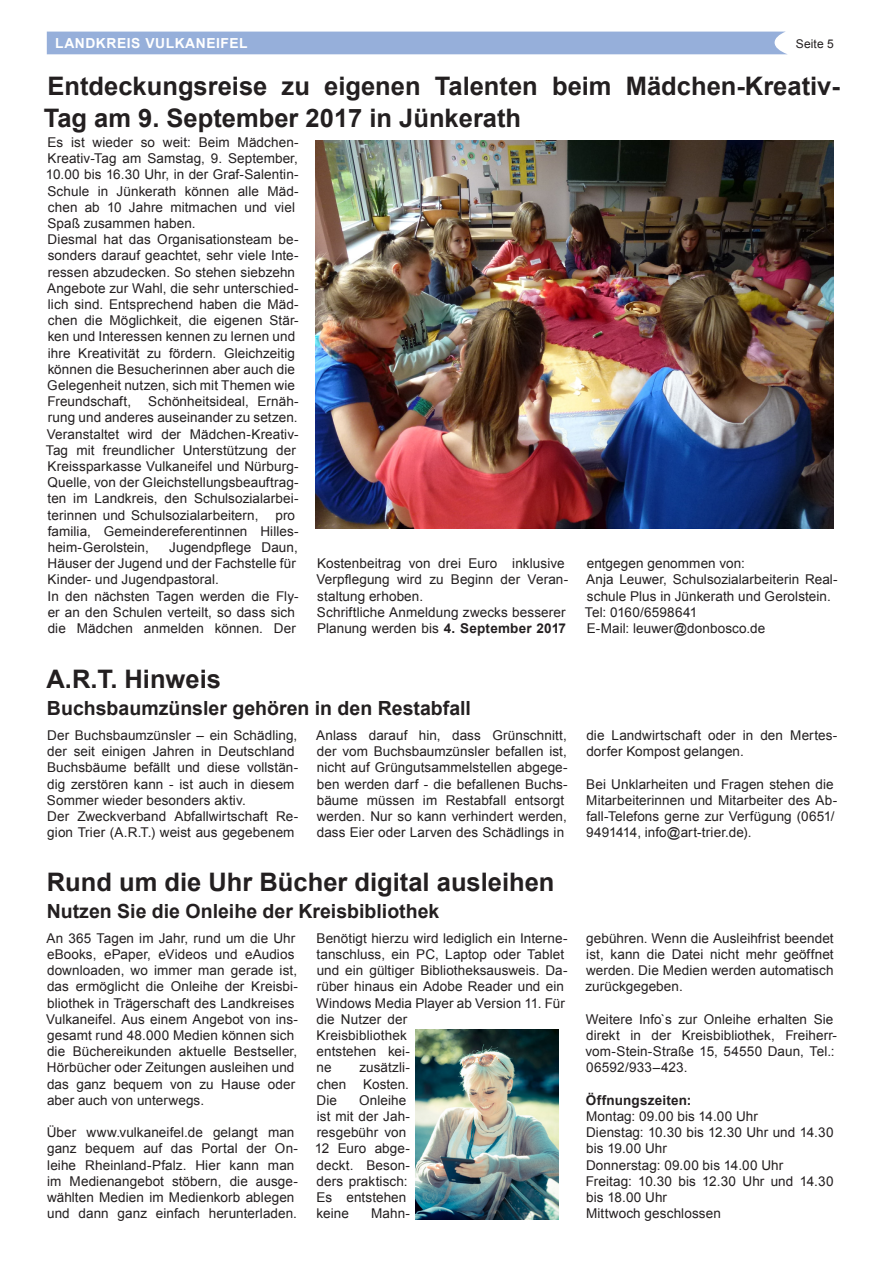
<style>
.page{position:relative;width:881px;height:1263px;background:#fff}
.page>*{position:absolute;margin:0;border:0;box-sizing:border-box;transform-origin:0 0}
.Ü-3-spaltig{font:700 25.5px/31.5px "Arial";color:#231f20}
.ZWÜ_3-spaltig{font:700 19.5px "Arial";color:#231f20}
.t1{font:700 13.8px "Arial";letter-spacing:.04em;color:#fff}
.Fließtext{font:13.5px/16.2px "Arial";letter-spacing:.005em;color:#231f20}
.Fließtext-2{font:700 13.5px "Arial";letter-spacing:.015em;color:#231f20}
.t2{font:12px "Arial";letter-spacing:.01em;color:#231f20}
.s1{font-weight:700}
</style>
<div class="page">
<div style="left:47px;top:32px;width:740px;height:22px;background:#96afda"></div>
<img style="left:315px;top:140px;width:518px;height:388px">
<img style="left:415px;top:1029px;width:142px;height:190px">
<p class="t1" style="left:55px;top:34px;width:194px">LANDKREIS VULKANEIFEL</p>
<p class="t2" style="left:795px;top:36px;width:40px">Seite 5</p>
<p class="Ü-3-spaltig" style="left:44px;top:71px;width:797px">Entdeckungsreise zu eigenen Talenten beim Mädchen-Kreativ-<br>Tag am 9. September 2017 in Jünkerath</p>
<p class="Fließtext" style="left:46px;top:134px;width:254px">Es ist wieder so weit: Beim Mädchen-Kreativ-Tag am Samstag, 9. September, 10.00 bis 16.30 Uhr, in der Graf-Salentin-Schule in Jünkerath können alle Mäd&shy;chen ab 10 Jahre mitmachen und viel Spaß zusammen haben.</p>
<p class="Fließtext" style="left:47px;top:231px;width:253px">Diesmal hat das Organisationsteam be&shy;sonders darauf geachtet, sehr viele Inte&shy;ressen abzudecken. So stehen siebzehn Angebote zur Wahl, die sehr unterschied&shy;lich sind. Entsprechend haben die Mäd&shy;chen die Möglichkeit, die eigenen Stär&shy;ken und Interessen kennen zu lernen und ihre Kreativität zu fördern. Gleichzeitig können die Besucherinnen aber auch die Gelegenheit nutzen, sich mit Themen wie Freundschaft,</p>
<p class="Fließtext" style="left:48px;top:393px;width:252px;text-align:right">Schönheitsideal, Ernäh-<br>rung und anderes auseinander zu setzen.</p>
<p class="Fließtext" style="left:46px;top:426px;width:254px">Veranstaltet wird der Mädchen-Kreativ-Tag mit freundlicher Unterstützung der Kreissparkasse Vulkaneifel und Nürburg-Quelle, von der Gleichstellungsbeauftrag&shy;ten im Landkreis, den Schulsozialarbei&shy;terinnen und Schulsozialarbeitern,</p>
<p class="Fließtext" style="left:48px;top:507px;width:252px;text-indent:227px">pro familia, Gemeindereferentinnen Hilles&shy;heim-Gerolstein,</p>
<p class="Fließtext" style="left:48px;top:539px;width:251px;text-indent:121px">Jugendpflege Daun,<br>Häuser der Jugend und der Fachstelle für<br>Kinder- und Jugendpastoral.</p>
<p class="Fließtext" style="left:47px;top:588px;width:252px">In den nächsten Tagen werden die Fly&shy;er an den Schulen verteilt, so dass sich die Mädchen anmelden können. Der</p>
<p class="Fließtext" style="left:316px;top:555px;width:253px">Kostenbeitrag von drei Euro inklusive<br>Verpflegung wird zu Beginn der Veran&shy;staltung erhoben.</p>
<p class="Fließtext" style="left:317px;top:604px;width:250px">Schriftliche Anmeldung zwecks besserer<br>Planung werden bis <span class="s1">4. September 2017</span></p>
<p class="Fließtext" style="left:586px;top:555px;width:159px">entgegen genommen von:</p>
<p class="Fließtext" style="left:586px;top:572px;width:253px">Anja Leuwer, Schulsozialarbeiterin Real&shy;schule Plus in Jünkerath und Gerolstein.</p>
<p class="Fließtext" style="left:584px;top:604px;width:114px">Tel: 0160/6598641</p>
<p class="Fließtext" style="left:586px;top:620px;width:180px">E-Mail: leuwer@donbosco.de</p>
<p class="Ü-3-spaltig" style="left:46px;top:664px;width:176px">A.R.T. Hinweis</p>
<p class="ZWÜ_3-spaltig" style="left:47px;top:695px;width:425px">Buchsbaumzünsler gehören in den Restabfall</p>
<p class="Fließtext" style="left:47px;top:727px;width:253px">Der Buchsbaumzünsler – ein Schädling, der seit einigen Jahren in Deutschland Buchsbäume befällt und diese vollstän&shy;dig zerstören kann - ist auch in diesem Sommer wieder besonders aktiv.</p>
<p class="Fließtext" style="left:47px;top:808px;width:252px">Der Zweckverband Abfallwirtschaft Re&shy;gion Trier (A.R.T.) weist aus gegebenem</p>
<p class="Fließtext" style="left:316px;top:727px;width:253px">Anlass darauf hin, dass Grünschnitt, der vom Buchsbaumzünsler befallen ist, nicht auf Grüngutsammelstellen abgege&shy;ben werden darf - die befallenen Buchs&shy;bäume müssen im Restabfall entsorgt werden. Nur so kann verhindert werden, dass Eier oder Larven des Schädlings in</p>
<p class="Fließtext" style="left:586px;top:727px;width:252px">die Landwirtschaft oder in den Mertes&shy;dorfer Kompost gelangen.</p>
<p class="Fließtext" style="left:586px;top:776px;width:252px">Bei Unklarheiten und Fragen stehen die Mitarbeiterinnen und Mitarbeiter des Ab&shy;fall-Telefons gerne zur Verfügung (0651/ 9491414, info@art-trier.de).</p>
<p class="Ü-3-spaltig" style="left:47px;top:866px;width:509px">Rund um die Uhr Bücher digital ausleihen</p>
<p class="ZWÜ_3-spaltig" style="left:47px;top:898px;width:394px">Nutzen Sie die Onleihe der Kreisbibliothek</p>
<p class="Fließtext" style="left:46px;top:930px;width:253px">An 365 Tagen im Jahr, rund um die Uhr eBooks, ePaper, eVideos und eAudios downloaden, wo immer man gerade ist, das ermöglicht die Onleihe der Kreisbi&shy;bliothek in Trägerschaft des Landkreises Vulkaneifel. Aus einem Angebot von ins&shy;gesamt rund 48.000 Medien können sich die Büchereikunden aktuelle Bestseller, Hörbücher oder Zeitungen ausleihen und das ganz bequem von zu Hause oder aber auch von unterwegs.</p>
<p class="Fließtext" style="left:47px;top:1124px;width:253px">Über www.vulkaneifel.de gelangt man ganz bequem auf das Portal der On&shy;leihe Rheinland-Pfalz. Hier kann man im Medienangebot stöbern, die ausge&shy;wählten Medien im Medienkorb ablegen und dann ganz einfach herunterladen.</p>
<p class="Fließtext" style="left:316px;top:930px;width:253px">Benötigt hierzu wird lediglich ein Interne&shy;tanschluss, ein PC, Laptop oder Tablet und ein gültiger Bibliotheksausweis. Da&shy;rüber hinaus ein Adobe Reader und ein<br>Windows Media Player ab Version 11. Für die Nutzer der<br>Kreisbibliothek<br>entstehen kei-<br>ne</p>
<p class="Fließtext" style="left:316px;top:1060px;width:95px;text-align:justify;text-indent:43px">zusätzli&shy;chen Kosten.<br>Die</p>
<p class="Fließtext" style="left:314px;top:1092px;width:97px;text-indent:44px">Onleihe ist mit der Jah&shy;resgebühr von<br>12 Euro abge&shy;deckt. Beson&shy;ders praktisch:<br>Es entstehen keine</p>
<p class="Fließtext" style="left:371px;top:1205px;width:40px">Mahn-</p>
<p class="Fließtext" style="left:585px;top:930px;width:249px;text-align:justify">gebühren. Wenn die Ausleihfrist beendet ist, kann die Datei nicht mehr geöffnet werden. Die Medien werden automatisch zurückgegeben.</p>
<p class="Fließtext" style="left:585px;top:1011px;width:253px">Weitere Info`s zur Onleihe erhalten Sie direkt in der Kreisbibliothek, Freiherr&shy;vom-Stein-Straße 15, 54550 Daun, Tel.:<br>06592/933–423.</p>
<p class="Fließtext-2" style="left:585px;top:1091px;width:107px">Öffnungszeiten:</p>
<p class="Fließtext" style="left:586px;top:1108px;width:173px">Montag: 09.00 bis 14.00 Uhr</p>
<p class="Fließtext" style="left:585px;top:1124px;width:249px">Dienstag: 10.30 bis 12.30 Uhr und 14.30 bis 19.00 Uhr</p>
<p class="Fließtext" style="left:585px;top:1157px;width:199px">Donnerstag: 09.00 bis 14.00 Uhr</p>
<p class="Fließtext" style="left:585px;top:1173px;width:249px">Freitag: 10.30 bis 12.30 Uhr und 14.30 bis 18.00 Uhr</p>
<p class="Fließtext" style="left:586px;top:1205px;width:136px">Mittwoch geschlossen</p>
</div>
